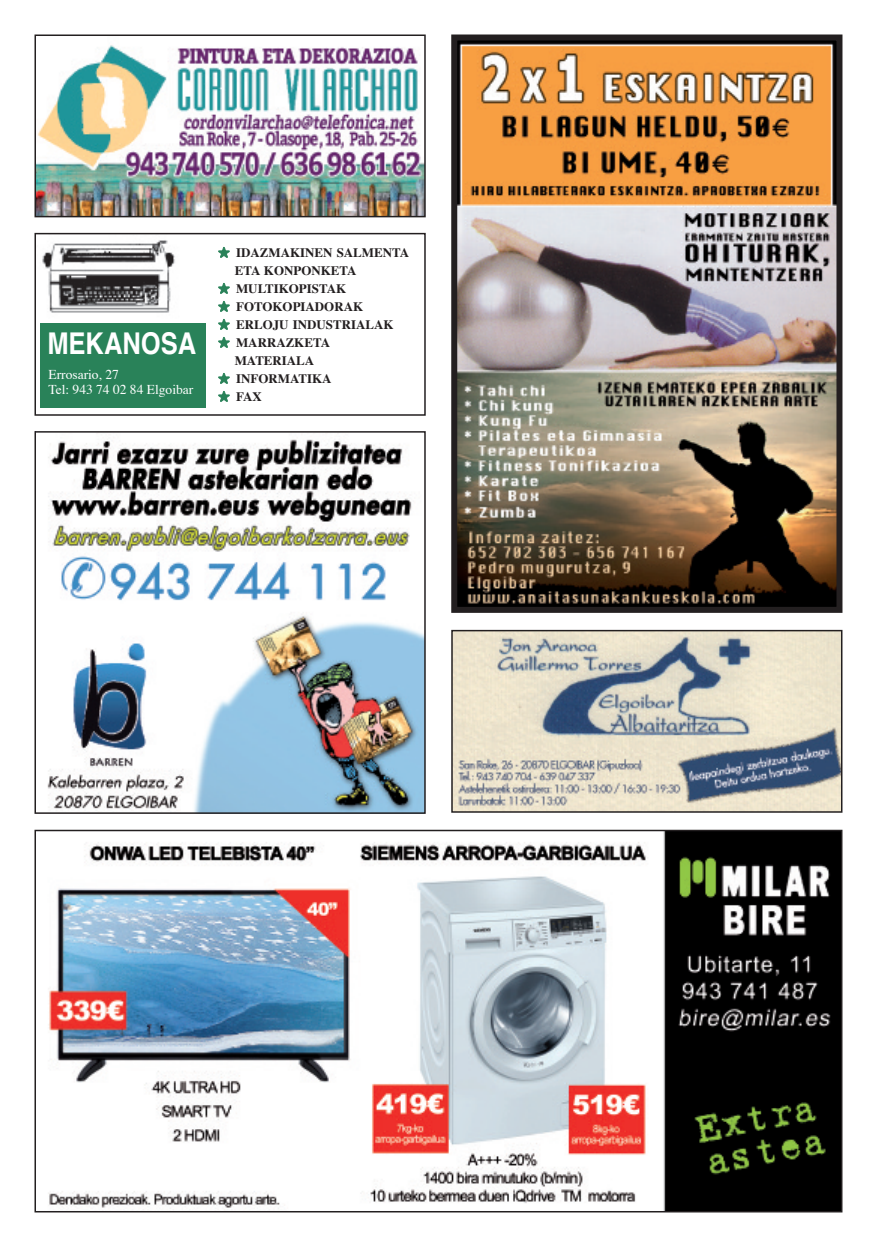
<style>
.page{position:relative;width:877px;height:1247px;background:#fff}
.page>*{position:absolute;margin:0;border:0;box-sizing:border-box;transform-origin:0 0}
.t1{font:700 30px "Helvetica";color:#fff;scale:.85 1}
.t2{font:13.5px/15px "Times";color:#fff}
.t3{font:700 12.9px/18px "Times";color:#231f20}
</style>
<div class="page">
<img style="left:48px;top:833px;width:791px;height:376px">
<div style="left:34px;top:830px;width:808px;height:382px;border:2px solid #231f20"></div>
<img style="left:42px;top:240px;width:133px;height:73px">
<div style="left:34px;top:233px;width:392px;height:183px;border:2px solid #231f20"></div>
<div style="left:40px;top:323px;width:165px;height:85px;background:#298259"></div>
<img style="left:458px;top:42px;width:377px;height:564px">
<div style="left:451px;top:35px;width:391px;height:578px;border:6px solid #231f20"></div>
<img style="left:37px;top:45px;width:386px;height:169px">
<div style="left:34px;top:35px;width:392px;height:182px;border:2px solid #231f20"></div>
<img style="left:454px;top:633px;width:385px;height:177px">
<div style="left:451px;top:630px;width:391px;height:183px;border:2px solid #231f20"></div>
<img style="left:47px;top:439px;width:376px;height:372px">
<div style="left:34px;top:431px;width:392px;height:383px;border:2px solid #231f20"></div>
<h1 class="t1" style="left:47px;top:331px;width:176px">MEKANOSA</h1>
<p class="t2" style="left:48px;top:368px;width:146px">Errosario, 27<br>Tel: 943 74 02 84 Elgoibar</p>
<p class="t3" style="left:235px;top:245px;width:176px">IDAZMAKINEN SALMENTA<br>ETA KONPONKETA<br>MULTIKOPISTAK<br>FOTOKOPIADORAK<br>ERLOJU INDUSTRIALAK<br>MARRAZKETA<br>MATERIALA<br>INFORMATIKA<br>FAX</p>
</div>
